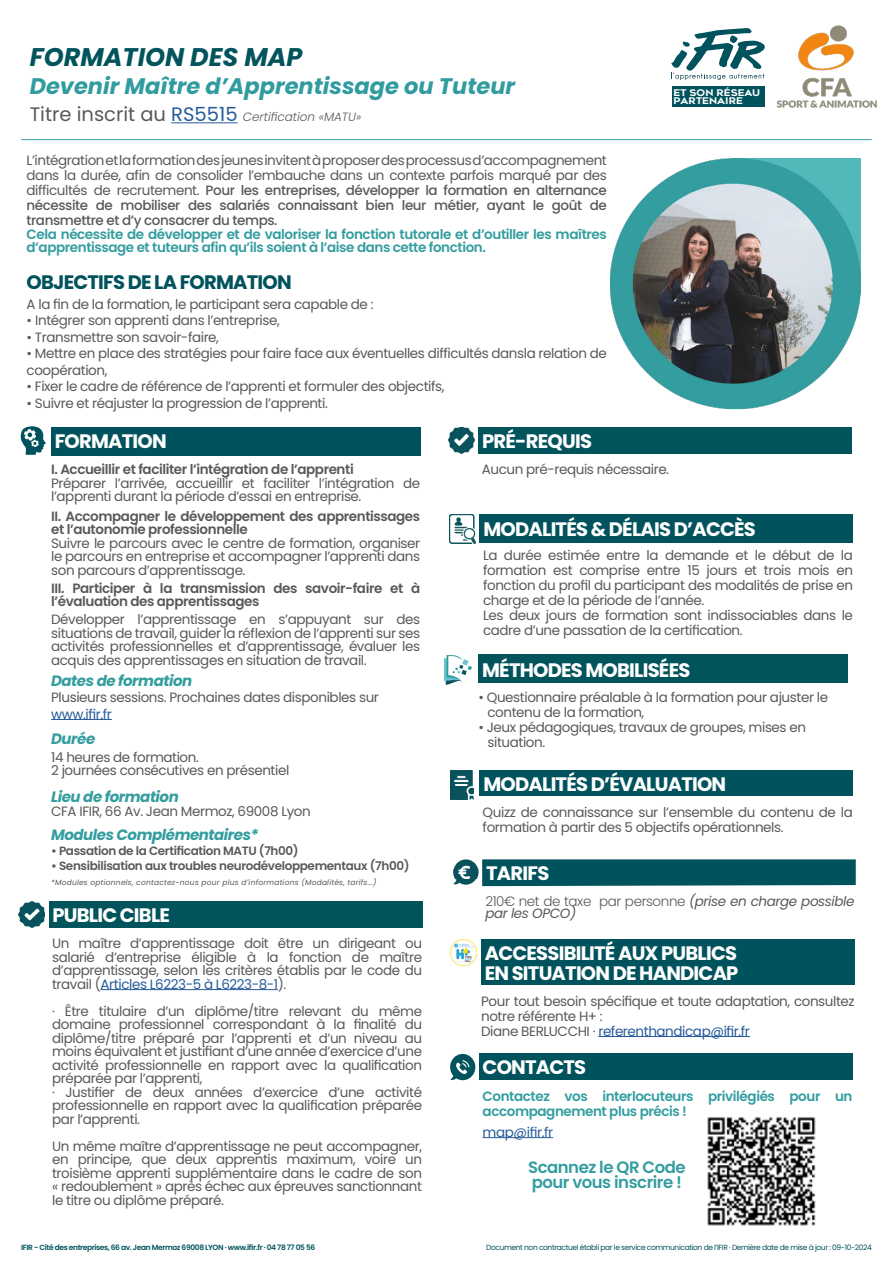
<style>
.page{position:relative;width:893px;height:1263px;background:#fff}
.page>*{position:absolute;margin:0;border:0;box-sizing:border-box;transform-origin:0 0}
.t1{font:italic 700 25.5px "Poppins";color:#01535c}
.t2{font:italic 700 22.5px "Poppins";color:#309c9f}
.t3{font:700 19.5px/19.5px "Poppins";letter-spacing:-.04em;color:#fff}
.t4{font:700 19.5px "Poppins";letter-spacing:-.04em;color:#00525c}
.t5{font:600 16.5px/15px "Poppins";letter-spacing:-.03em;color:#339d9f}
.t6{font:italic 700 15px "Poppins";letter-spacing:-.03em;color:#339d9f}
.t7{font:13.5px/13.5px "Poppins";letter-spacing:-.03em;color:#595959}
.t8{font:600 13.5px/13.5px "Poppins";letter-spacing:-.03em;color:#339d9f}
.t9{font:600 13.5px/13.5px "Poppins";letter-spacing:-.03em;color:#595959}
.t10{font:italic 13.5px/12px "Poppins";letter-spacing:-.03em;color:#595959}
.t11{font:13.5px "Poppins";letter-spacing:-.03em;color:#275b9b}
.t12{font:600 12px "Poppins";letter-spacing:-.03em;color:#595959}
.t13{font:italic 300 12px "Poppins";color:#595959}
.t14{font:9.15px/8.4px "Metrosant";color:#fff}
.t15{font:7.5px "Poppins";letter-spacing:-.05em;color:#01535c}
.t16{font:italic 7.5px "Poppins";letter-spacing:.03em;color:#595959}
.t17{font:600 7.5px "Poppins";letter-spacing:-.05em;color:#01535c}
.s1{font-weight:400;font-style:normal;font-size:19.5px}
.s2{font-weight:400;font-style:normal;font-size:19.5px;color:#275b9b}
.s3{font-weight:500}
.s4{color:#275b9b}
.s5{font-weight:300;font-style:normal}
</style>
<div class="page">
<div style="left:672px;top:86px;width:92px;height:21px;background:#00525c"></div>
<svg style="left:672px;top:28px;width:93px;height:52px"></svg>
<img style="left:777px;top:25px;width:100px;height:83px">
<hr style="left:21px;top:139px;width:851px;height:1px;background:#309c9f">
<hr style="left:171px;top:122px;width:67px;height:1px;background:#275b9b">
<div style="left:49px;top:901px;width:373px;height:26px;background:#01535c"></div>
<hr style="left:101px;top:989px;width:177px;height:1px;background:#275b9b">
<img style="left:18px;top:901px;width:27px;height:26px">
<div style="left:479px;top:514px;width:374px;height:29px;background:#00525c"></div>
<img style="left:449px;top:514px;width:26px;height:30px">
<div style="left:478px;top:654px;width:370px;height:29px;background:#01535c"></div>
<img style="left:445px;top:655px;width:26px;height:29px">
<div style="left:479px;top:770px;width:374px;height:26px;background:#00525c"></div>
<img style="left:451px;top:770px;width:23px;height:29px">
<hr style="left:51px;top:719px;width:61px;height:1px;background:#275b9b">
<div style="left:51px;top:427px;width:369px;height:29px;background:#00525c"></div>
<svg style="left:21px;top:426px;width:25px;height:29px"></svg>
<div style="left:479px;top:427px;width:373px;height:26px;background:#01535c"></div>
<img style="left:448px;top:427px;width:26px;height:27px">
<img style="left:707px;top:1117px;width:109px;height:109px">
<svg style="left:482px;top:859px;width:374px;height:27px"></svg>
<img style="left:453px;top:859px;width:26px;height:26px">
<hr style="left:483px;top:1137px;width:70px;height:1px;background:#275b9b">
<div style="left:479px;top:1054px;width:374px;height:26px;background:#00525c"></div>
<div style="left:481px;top:939px;width:374px;height:46px;background:#00525c"></div>
<img style="left:451px;top:939px;width:26px;height:26px">
<hr style="left:598px;top:1036px;width:152px;height:1px;background:#275b9b">
<svg style="left:450px;top:1054px;width:25px;height:27px"></svg>
<img style="left:610px;top:159px;width:250px;height:251px">
<h1 class="t1" style="left:30px;top:42px;width:274px">FORMATION DES MAP</h1>
<h2 class="t2" style="left:30px;top:73px;width:487px">Devenir Maître d’Apprentissage ou Tuteur</h2>
<p class="t13" style="left:30px;top:110px;width:333px"><span class="s1">Titre inscrit au</span> <span class="s2">RS5515</span> Certification «MATU»</p>
<p class="t7" style="left:27px;top:153px;width:582px;line-height:15px;text-align:justify">L’intégration et la formation des jeunes invitent à proposer des processus d’accompagnement dans la durée, afin de consolider l’embauche dans un contexte parfois marqué par des difficultés de recrutement. <span class="s3">Pour les entreprises, développer la formation en alternance nécessite de mobiliser des salariés connaissant bien leur métier, ayant le goût de transmettre et d’y consacrer du temps.</span></p>
<p class="t8" style="left:27px;top:227px;width:582px">Cela nécessite de développer et de valoriser la fonction tutorale et d’outiller les maîtres d’apprentissage et tuteurs afin qu’ils soient à l’aise dans cette fonction.</p>
<h3 class="t4" style="left:27px;top:270px;width:267px">OBJECTIFS DE LA FORMATION</h3>
<p class="t7" style="left:27px;top:297px;width:349px">A la fin de la formation, le participant sera capable de :</p>
<p class="t7" style="left:27px;top:314px;width:255px">• Intégrer son apprenti dans l’entreprise,</p>
<p class="t7" style="left:27px;top:330px;width:194px">• Transmettre son savoir-faire,</p>
<p class="t7" style="left:27px;top:345px;width:582px;line-height:16.5px">• Mettre en place des stratégies pour faire face aux éventuelles difficultés dansla relation de coopération,</p>
<p class="t7" style="left:27px;top:380px;width:419px">• Fixer le cadre de référence de l’apprenti et formuler des objectifs,</p>
<p class="t7" style="left:27px;top:396px;width:303px">• Suivre et réajuster la progression de l’apprenti.</p>
<h3 class="t3" style="left:55px;top:432px;width:114px">FORMATION</h3>
<h3 class="t3" style="left:482px;top:432px;width:111px">PRÉ-REQUIS</h3>
<p class="t14" style="left:674px;top:88px;width:88px">ET SON RÉSEAU<br>PARTENAIRE</p>
<p class="t9" style="left:51px;top:463px;width:304px">I. Accueillir et faciliter l’intégration de l’apprenti</p>
<p class="t7" style="left:51px;top:477px;width:371px">Préparer l’arrivée, accueillir et faciliter l’intégration de l’apprenti durant la période d’essai en entreprise.</p>
<p class="t9" style="left:51px;top:509px;width:371px">II. Accompagner le développement des apprentissages et l’autonomie professionnelle</p>
<p class="t7" style="left:51px;top:536px;width:371px;text-align:justify">Suivre le parcours avec le centre de formation, organiser le parcours en entreprise et accompagner l’apprenti dans son parcours d’apprentissage.</p>
<p class="t9" style="left:51px;top:581px;width:371px">III. Participer à la transmission des savoir-faire et à l’évaluation des apprentissages</p>
<p class="t7" style="left:51px;top:613px;width:371px;text-align:justify">Développer l’apprentissage en s’appuyant sur des situations de travail, guider la réflexion de l’apprenti sur ses activités professionnelles et d’apprentissage, évaluer les acquis des apprentissages en situation de travail.</p>
<p class="t6" style="left:51px;top:672px;width:143px">Dates de formation</p>
<p class="t7" style="left:51px;top:691px;width:329px">Plusieurs sessions. Prochaines dates disponibles sur</p>
<p class="t11" style="left:51px;top:706px;width:62px">www.ifir.fr</p>
<p class="t6" style="left:51px;top:730px;width:46px">Durée</p>
<p class="t7" style="left:51px;top:750px;width:240px">14 heures de formation.<br>2 journées consécutives en présentiel</p>
<p class="t6" style="left:51px;top:788px;width:129px">Lieu de formation</p>
<p class="t7" style="left:51px;top:804px;width:261px">CFA IFIR, 66 Av. Jean Mermoz, 69008 Lyon</p>
<p class="t6" style="left:51px;top:825px;width:209px">Modules Complémentaires*</p>
<p class="t12" style="left:51px;top:843px;width:249px">• Passation de la Certification MATU (7h00)</p>
<p class="t12" style="left:51px;top:858px;width:360px">• Sensibilisation aux troubles neurodéveloppementaux (7h00)</p>
<p class="t16" style="left:51px;top:877px;width:327px">*Modules optionnels, contactez-nous pour plus d’informations (Modalités, tarifs...)</p>
<h3 class="t3" style="left:53px;top:906px;width:119px">PUBLIC CIBLE</h3>
<p class="t7" style="left:52px;top:937px;width:371px;text-align:justify">Un maître d’apprentissage doit être un dirigeant ou salarié d’entreprise éligible à la fonction de maître d’apprentissage, selon les critères établis par le code du travail (<span class="s4">Articles L6223-5 à L6223-8-1</span>).</p>
<p class="t7" style="left:52px;top:1004px;width:371px">· Être titulaire d’un diplôme/titre relevant du même domaine professionnel correspondant à la finalité du diplôme/titre préparé par l’apprenti et d’un niveau au moins équivalent et justifiant d’une année d’exercice d’une activité professionnelle en rapport avec la qualification préparée par l’apprenti,<br>· Justifier de deux années d’exercice d’une activité professionnelle en rapport avec la qualification préparée par l’apprenti.</p>
<p class="t7" style="left:52px;top:1139px;width:371px;text-align:justify">Un même maître d’apprentissage ne peut accompagner, en principe, que deux apprentis maximum, voire un troisième apprenti supplémentaire dans le cadre de son « redoublement » après échec aux épreuves sanctionnant le titre ou diplôme préparé.</p>
<p class="t7" style="left:482px;top:463px;width:189px">Aucun pré-requis nécessaire.</p>
<h3 class="t3" style="left:483px;top:520px;width:274px">MODALITÉS &amp; DÉLAIS D’ACCÈS</h3>
<p class="t7" style="left:483px;top:548px;width:371px;line-height:15px">La durée estimée entre la demande et le début de la formation est comprise entre 15 jours et trois mois en fonction du profil du participant des modalités de prise en charge et de la période de l’année.<br>Les deux jours de formation sont indissociables dans le cadre d’une passation de la certification.</p>
<h3 class="t3" style="left:482px;top:661px;width:210px">MÉTHODES MOBILISÉES</h3>
<p class="t7" style="left:487px;top:690px;width:342px;line-height:15px;text-indent:-9px">• Questionnaire préalable à la formation pour ajuster le contenu de la formation,</p>
<p class="t7" style="left:487px;top:720px;width:320px;line-height:15px;text-indent:-9px">• Jeux pédagogiques, travaux de groupes, mises en situation.</p>
<h3 class="t3" style="left:483px;top:774px;width:244px">MODALITÉS D’ÉVALUATION</h3>
<p class="t7" style="left:483px;top:805px;width:372px;line-height:15px">Quizz de connaissance sur l’ensemble du contenu de la formation à partir des 5 objectifs opérationnels.</p>
<h3 class="t3" style="left:486px;top:863px;width:65px">TARIFS</h3>
<p class="t10" style="left:485px;top:896px;width:371px"><span class="s5">210€ net de taxe par personne</span> (prise en charge possible par les OPCO)</p>
<h3 class="t3" style="left:485px;top:944px;width:255px">ACCESSIBILITÉ AUX PUBLICS<br>EN SITUATION DE HANDICAP</h3>
<p class="t7" style="left:481px;top:993px;width:375px;line-height:15px">Pour tout besoin spécifique et toute adaptation, consultez notre référente H+ :<br>Diane BERLUCCHI · <span class="s4">referenthandicap@ifir.fr</span></p>
<h3 class="t3" style="left:483px;top:1058px;width:105px">CONTACTS</h3>
<p class="t8" style="left:483px;top:1088px;width:371px;line-height:15px">Contactez vos interlocuteurs privilégiés pour un accompagnement plus précis !</p>
<p class="t11" style="left:483px;top:1124px;width:72px">map@ifir.fr</p>
<p class="t5" style="left:528px;top:1159px;width:159px">Scannez le QR Code pour vous inscrire !</p>
<p class="t17" style="left:21px;top:1242px;width:296px">IFIR - Cité des entreprises, 66 av. Jean Mermoz 69008 LYON · www.ifir.fr · 04 78 77 05 56</p>
<p class="t15" style="left:486px;top:1242px;width:387px">Document non contractuel établi par le service communication de l’IFIR · Dernière date de mise à jour : 09-10-2024</p>
</div>
